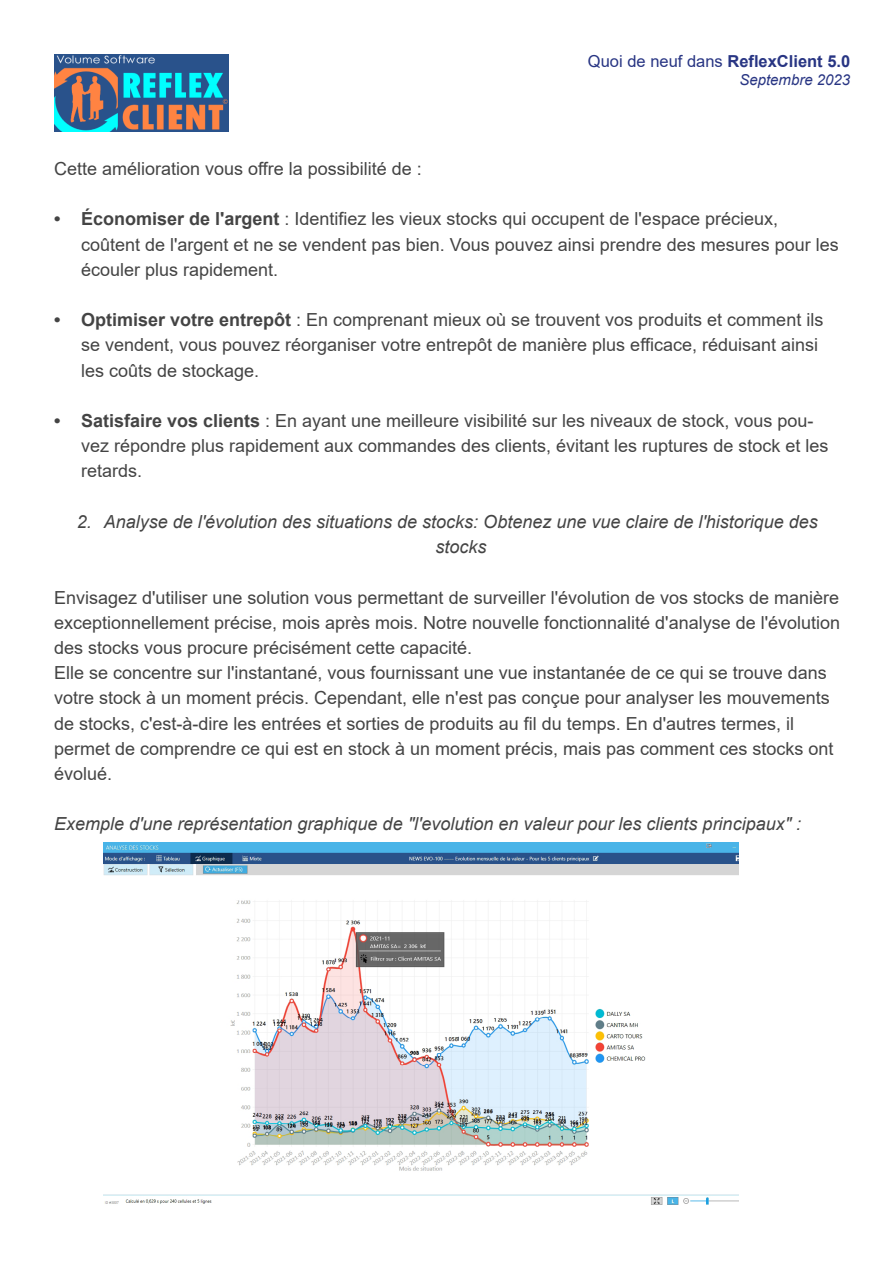
<style>
.page{position:relative;width:893px;height:1263px;background:#fff}
.page>*{position:absolute;margin:0;border:0;box-sizing:border-box;transform-origin:0 0}
.t1{font:18px/25.2px "Arial";color:#444}
.t2{font:italic 18px/25.2px "Arial";color:#444}
.t3{font:700 16.5px "Arial";color:#283583}
.t4{font:italic 15px "Arial";color:#283583}
.s1{font-weight:400}
.s2{font-weight:700}
</style>
<div class="page">
<img style="left:103px;top:842px;width:635px;height:363px">
<img style="left:54px;top:54px;width:174px;height:77px">
<p class="t3" style="left:588px;top:49px;width:264px"><span class="s1">Quoi de neuf dans</span> ReflexClient 5.0</p>
<p class="t4" style="left:739px;top:70px;width:112px">Septembre 2023</p>
<p class="t1" style="left:54px;top:156px;width:369px">Cette amélioration vous offre la possibilité de :</p>
<p class="t1" style="left:81px;top:206px;width:759px;text-indent:-27px"><span class="s2">• Économiser de l'argent</span> : Identifiez les vieux stocks qui occupent de l'espace précieux, coûtent de l'argent et ne se vendent pas bien. Vous pouvez ainsi prendre des mesures pour les écouler plus rapidement.</p>
<p class="t1" style="left:81px;top:307px;width:744px;text-indent:-27px"><span class="s2">• Optimiser votre entrepôt</span> : En comprenant mieux où se trouvent vos produits et comment ils se vendent, vous pouvez réorganiser votre entrepôt de manière plus efficace, réduisant ainsi les coûts de stockage.</p>
<p class="t1" style="left:81px;top:408px;width:749px;text-indent:-27px"><span class="s2">• Satisfaire vos clients</span> : En ayant une meilleure visibilité sur les niveaux de stock, vous pou&shy;vez répondre plus rapidement aux commandes des clients, évitant les ruptures de stock et les retards.</p>
<p class="t2" style="left:435px;top:509px;width:384px;text-indent:-359px">2. Analyse de l'évolution des situations de stocks: Obtenez une vue claire de l'historique des stocks</p>
<p class="t1" style="left:54px;top:584px;width:788px">Envisagez d'utiliser une solution vous permettant de surveiller l'évolution de vos stocks de manière exceptionnellement précise, mois après mois. Notre nouvelle fonctionnalité d'analyse de l'évolution des stocks vous procure précisément cette capacité.<br>Elle se concentre sur l'instantané, vous fournissant une vue instantanée de ce qui se trouve dans votre stock à un moment précis. Cependant, elle n'est pas conçue pour analyser les mouvements de stocks, c'est-à-dire les entrées et sorties de produits au fil du temps. En d'autres termes, il permet de comprendre ce qui est en stock à un moment précis, mais pas comment ces stocks ont évolué.</p>
<p class="t2" style="left:54px;top:812px;width:748px">Exemple d'une représentation graphique de "l'evolution en valeur pour les clients principaux" :</p>
</div>
